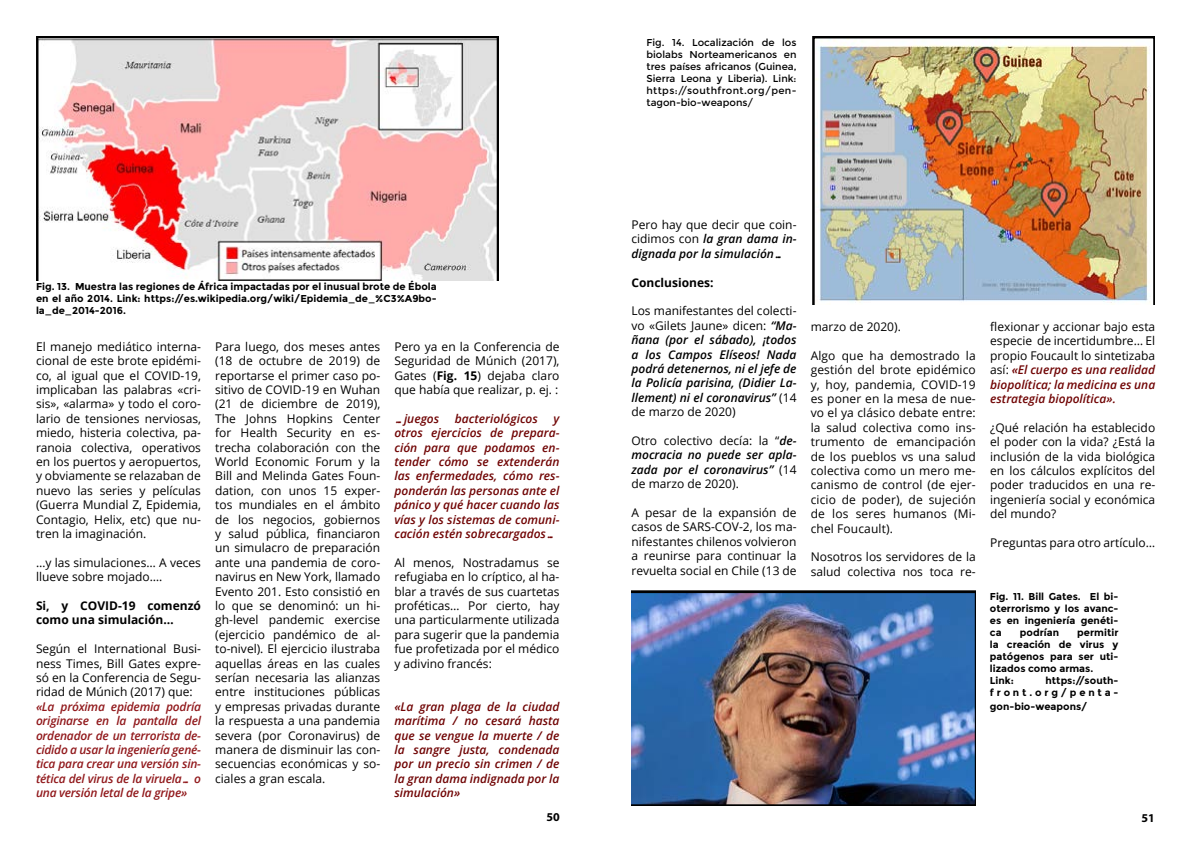
<style>
.page{position:relative;width:1191px;height:842px;background:#fff}
.page>*{position:absolute;margin:0;border:0;box-sizing:border-box;transform-origin:0 0}
.t1{font:12px/14.4px "Open Sans";color:#000;text-align:justify}
.t2{font:italic 600 12px/14.4px "Open Sans";color:#700404;text-align:justify}
.t3{font:italic 600 12px/14.4px "Open Sans";color:#000;text-align:justify}
.t4{font:italic 600 12px/14.4px "Open Sans";letter-spacing:-.02em;color:#91191c;text-align:justify}
.t5{font:700 12px/14.4px "Open Sans";color:#000}
.t6{font:700 12px "Myriad Pro";color:#000}
.t7{font:700 10px/12px "Montserrat";color:#000;text-align:justify}
.t8{font:10px/12px "Montserrat";color:#000;text-align:justify}
.t9{font:700 10px/12px "Montserrat";letter-spacing:.275em;color:#000;text-align:right}
.s1{font-weight:700}
.s2{font-weight:400;font-style:normal}
.s3{font-weight:600;font-style:italic;color:#700404}
</style>
<div class="page">
<svg style="left:36px;top:36px;width:463px;height:245px"></svg>
<img style="left:812px;top:36px;width:343px;height:269px">
<img style="left:631px;top:590px;width:344px;height:216px">
<p class="t7" style="left:36px;top:281px;width:402px">Fig. 13. Muestra las regiones de África impactadas por el inusual brote de Ébola en el año 2014. Link: https://es.wikipedia.org/wiki/Epidemia_de_%C3%A9bo&shy;la_de_2014-2016.</p>
<p class="t1" style="left:36px;top:339px;width:166px">El manejo mediático interna&shy;cional de este brote epidémi&shy;co, al igual que el COVID-19, implicaban las palabras «cri&shy;sis», «alarma» y todo el coro&shy;lario de tensiones nerviosas, miedo, histeria colectiva, pa&shy;ranoia colectiva, operativos en los puertos y aeropuertos, y obviamente se relazaban de nuevo las series y películas (Guerra Mundial Z, Epidemia, Contagio, Helix, etc) que nu&shy;tren la imaginación.</p>
<p class="t1" style="left:36px;top:556px;width:166px">…y las simulaciones… A veces llueve sobre mojado….</p>
<p class="t5" style="left:36px;top:598px;width:166px">Si, y COVID-19 comenzó como una simulación…</p>
<p class="t1" style="left:36px;top:641px;width:166px">Según el International Busi&shy;ness Times, Bill Gates expre&shy;só en la Conferencia de Segu&shy;ridad de Múnich (2017) que:</p>
<p class="t4" style="left:36px;top:700px;width:166px">«La próxima epidemia podría originarse en la pantalla del ordenador de un terrorista de&shy;cidido a usar la ingeniería gené&shy;tica para crear una versión sin&shy;tética del virus de la viruela… o una versión letal de la gripe»</p>
<p class="t1" style="left:215px;top:339px;width:166px">Para luego, dos meses antes (18 de octubre de 2019) de reportarse el primer caso po&shy;sitivo de COVID-19 en Wuhan (21 de diciembre de 2019), The Johns Hopkins Center for Health Security en es&shy;trecha colaboración con the World Economic Forum y la Bill and Melinda Gates Foun&shy;dation, con unos 15 exper&shy;tos mundiales en el ámbito de los negocios, gobiernos y salud pública, financiaron un simulacro de preparación ante una pandemia de coro&shy;navirus en New York, llamado Evento 201. Esto consistió en lo que se denominó: un hi&shy;gh-level pandemic exercise (ejercicio pandémico de al&shy;to-nivel). El ejercicio ilustraba aquellas áreas en las cuales serían necesaria las alianzas entre instituciones públicas y empresas privadas durante la respuesta a una pandemia severa (por Coronavirus) de manera de disminuir las con&shy;secuencias económicas y so&shy;ciales a gran escala.</p>
<p class="t1" style="left:394px;top:340px;width:166px">Pero ya en la Conferencia de Seguridad de Múnich (2017), Gates (<span class="s1">Fig. 15</span>) dejaba claro que había que realizar, p. ej. :</p>
<p class="t2" style="left:394px;top:412px;width:46px">…juegos</p>
<p class="t2" style="left:455px;top:412px;width:84px">bacteriológicos</p>
<p class="t2" style="left:394px;top:412px;width:166px;text-indent:159px">y otros ejercicios de prepara&shy;ción para que podamos en&shy;tender cómo se extenderán las enfermedades, cómo res&shy;ponderán las personas ante el pánico y qué hacer cuando las vías y los sistemas de comuni&shy;cación estén sobrecargados…</p>
<p class="t1" style="left:394px;top:555px;width:166px">Al menos, Nostradamus se refugiaba en lo críptico, al ha&shy;blar a través de sus cuartetas proféticas… Por cierto, hay una particularmente utilizada para sugerir que la pandemia fue profetizada por el médico y adivino francés:</p>
<p class="t2" style="left:394px;top:700px;width:166px">«La gran plaga de la ciudad marítima / no cesará hasta que se vengue la muerte / de la sangre justa, condenada por un precio sin crimen / de la gran dama indignada por la simulación»</p>
<p class="t8" style="left:646px;top:36px;width:152px">Fig. 14. Localización de los biolabs Norteamericanos en tres países africanos (Guinea, Sierra Leona y Liberia). Link: https://southfront.org/pen&shy;tagon-bio-weapons/</p>
<p class="t3" style="left:631px;top:219px;width:166px"><span class="s2">Pero hay que decir que coin&shy;cidimos con</span> la gran dama in&shy;dignada por la simulación…</p>
<p class="t5" style="left:631px;top:276px;width:84px">Conclusiones:</p>
<p class="t3" style="left:631px;top:305px;width:166px"><span class="s2">Los manifestantes del colecti&shy;vo «Gilets Jaune» dicen:</span> “Ma&shy;ñana (por el sábado), ¡todos a los Campos Elíseos! Nada podrá detenernos, ni el jefe de la Policía parisina, (Didier La&shy;llement) ni el coronavirus” <span class="s2">(14 de marzo de 2020)</span></p>
<p class="t3" style="left:631px;top:435px;width:166px"><span class="s2">Otro colectivo decía: la “</span>de&shy;mocracia no puede ser apla&shy;zada por el coronavirus” <span class="s2">(14 de marzo de 2020).</span></p>
<p class="t1" style="left:631px;top:505px;width:166px">A pesar de la expansión de casos de SARS-COV-2, los ma&shy;nifestantes chilenos volvieron a reunirse para continuar la revuelta social en Chile (13 de</p>
<p class="t1" style="left:810px;top:319px;width:92px">marzo de 2020).</p>
<p class="t1" style="left:810px;top:349px;width:167px">Algo que ha demostrado la gestión del brote epidémico y, hoy, pandemia, COVID-19 es poner en la mesa de nue&shy;vo el ya clásico debate entre: la salud colectiva como ins&shy;trumento de emancipación de los pueblos vs una salud colectiva como un mero me&shy;canismo de control (de ejer&shy;cicio de poder), de sujeción de los seres humanos (Mi&shy;chel Foucault).</p>
<p class="t1" style="left:810px;top:551px;width:166px">Nosotros los servidores de la salud colectiva nos toca re-</p>
<p class="t1" style="left:990px;top:319px;width:166px">flexionar y accionar bajo esta especie de incertidumbre… El propio Foucault lo sintetizaba así: <span class="s3">«El cuerpo es una realidad biopolítica; la medicina es una estrategia biopolítica».</span></p>
<p class="t1" style="left:990px;top:421px;width:166px">¿Qué relación ha establecido el poder con la vida? ¿Está la inclusión de la vida biológica en los cálculos explícitos del poder traducidos en una re&shy;ingeniería social y económica del mundo?</p>
<p class="t1" style="left:990px;top:537px;width:166px">Preguntas para otro artículo…</p>
<p class="t7" style="left:990px;top:590px;width:130px">Fig. 11. Bill Gates. El bi&shy;oterrorismo y los avanc&shy;es en ingeniería genéti&shy;ca</p>
<p class="t7" style="left:1020px;top:626px;width:41px">podrían</p>
<p class="t7" style="left:990px;top:626px;width:130px;text-align:left;text-indent:87px">permitir la creación de virus y patógenos para ser uti&shy;lizados como armas.<br>Link:</p>
<p class="t9" style="left:990px;top:674px;width:130px">https://south&shy;front.org/penta-</p>
<p class="t7" style="left:990px;top:701px;width:99px">gon-bio-weapons/</p>
<p class="t6" style="left:546px;top:810px;width:15px">50</p>
<p class="t6" style="left:1141px;top:811px;width:15px">51</p>
</div>
